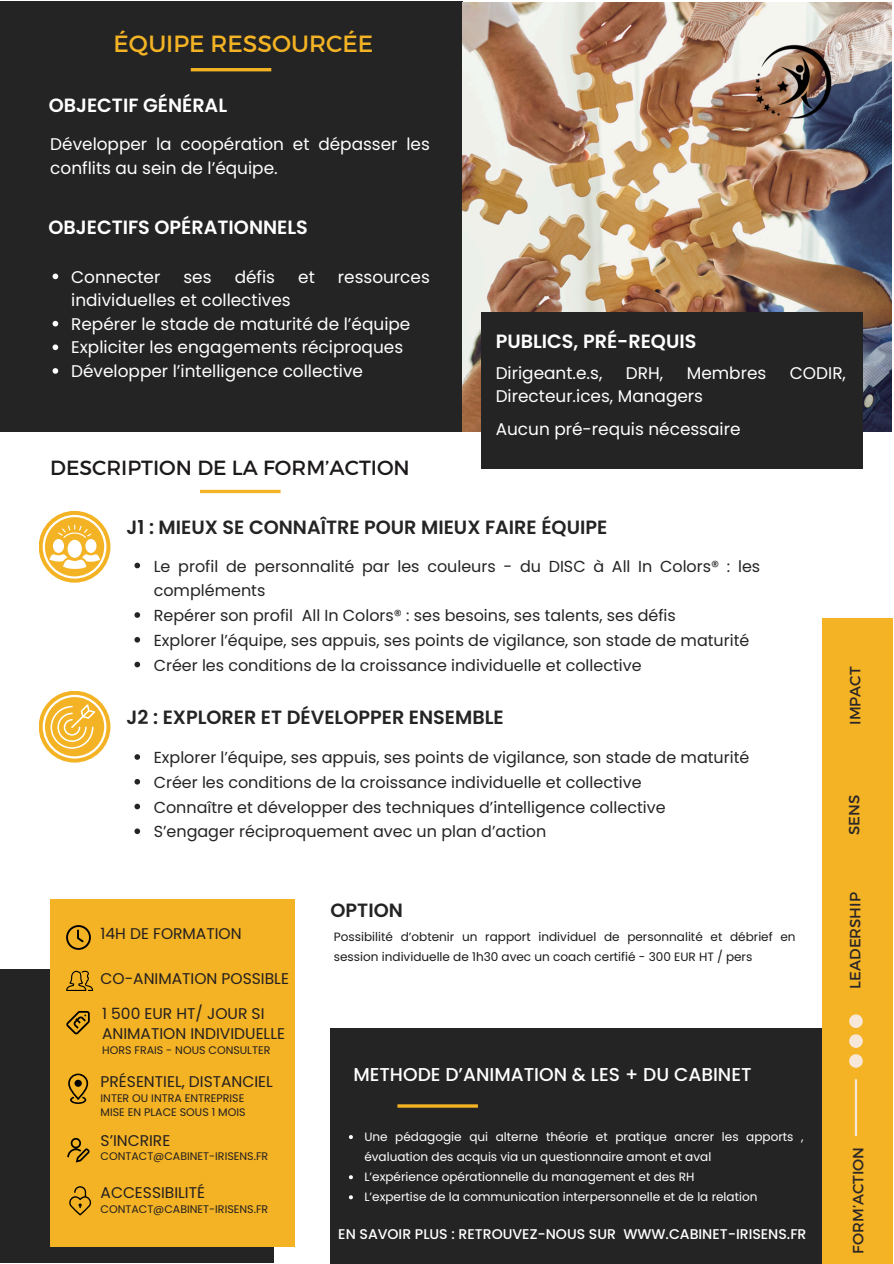
<style>
.page{position:relative;width:894px;height:1264px;background:#fff}
.page>*{position:absolute;margin:0;border:0;box-sizing:border-box;transform-origin:0 0}
.t1{font:23.4px "Montserrat";color:#f4b324}
.t2{font:20.4px "Montserrat";color:#1c191a}
.t3{font:600 19.2px "Poppins";color:#242424}
.t4{font:600 19.2px "Poppins";color:#fff}
.t5{font:500 18.6px "Poppins";color:#fff}
.t6{font:16.95px/23.7px "Poppins";color:#fff}
.t7{font:15.9px/24.8px "Poppins";color:#242424}
.t8{font:15.45px/20.1px "Poppins";color:#231f20}
.t9{font:14.85px "Montserrat";color:#2b2628}
.t10{font:500 14.1px "Poppins";color:#fff}
.t11{font:12px/20.1px "Poppins";color:#fff}
.t12{font:12px/20.1px "Poppins";color:#1c191a}
.t13{font:10.95px "Poppins";color:#231f20}
</style>
<div class="page">
<div style="left:0;top:2px;width:462px;height:429px;background:#242424"></div>
<hr style="left:191px;top:68px;width:80px;height:3px;background:#f4b324">
<div style="left:0;top:969px;width:273px;height:293px;background:#242424"></div>
<div style="left:50px;top:899px;width:245px;height:347px;background:#f4b324"></div>
<div style="left:39px;top:511px;width:71px;height:71px;background:#f4b324;border-radius:50%"></div>
<svg style="left:43px;top:515px;width:63px;height:63px"></svg>
<div style="left:330px;top:1027px;width:492px;height:236px;background:#242424"></div>
<div style="left:821px;top:618px;width:71px;height:402px;background:#f4b324"></div>
<div style="left:821px;top:1019px;width:71px;height:244px;background:#f4b324"></div>
<hr style="left:854px;top:1079px;width:2px;height:57px;background:#f6e7d8">
<div style="left:848px;top:1054px;width:14px;height:13px;background:#f6e7d8;border-radius:50%"></div>
<div style="left:848px;top:1034px;width:14px;height:13px;background:#f6e7d8;border-radius:50%"></div>
<div style="left:848px;top:1014px;width:14px;height:14px;background:#f6e7d8;border-radius:50%"></div>
<hr style="left:200px;top:490px;width:80px;height:3px;background:#f4b324">
<hr style="left:397px;top:1104px;width:81px;height:3px;background:#f4b324">
<svg style="left:39px;top:690px;width:71px;height:72px"></svg>
<svg style="left:43px;top:695px;width:63px;height:63px"></svg>
<img style="left:462px;top:2px;width:429px;height:429px">
<img style="left:749px;top:33px;width:91px;height:102px">
<div style="left:481px;top:312px;width:382px;height:156px;background:#242424"></div>
<svg style="left:66px;top:925px;width:25px;height:24px"></svg>
<svg style="left:68px;top:1073px;width:20px;height:30px"></svg>
<svg style="left:74px;top:1079px;width:8px;height:7px"></svg>
<svg style="left:66px;top:970px;width:27px;height:21px"></svg>
<svg style="left:66px;top:1011px;width:24px;height:23px"></svg>
<svg style="left:67px;top:1137px;width:23px;height:25px"></svg>
<svg style="left:69px;top:1186px;width:22px;height:29px"></svg>
<svg style="left:134px;top:562px;width:6px;height:6px"></svg>
<svg style="left:134px;top:612px;width:6px;height:6px"></svg>
<svg style="left:134px;top:637px;width:6px;height:5px"></svg>
<svg style="left:134px;top:661px;width:6px;height:6px"></svg>
<svg style="left:134px;top:754px;width:6px;height:5px"></svg>
<svg style="left:134px;top:779px;width:6px;height:5px"></svg>
<svg style="left:134px;top:803px;width:6px;height:6px"></svg>
<svg style="left:134px;top:828px;width:6px;height:6px"></svg>
<svg style="left:349px;top:1135px;width:4px;height:4px"></svg>
<svg style="left:349px;top:1175px;width:4px;height:4px"></svg>
<svg style="left:349px;top:1195px;width:4px;height:4px"></svg>
<svg style="left:53px;top:273px;width:5px;height:6px"></svg>
<svg style="left:53px;top:321px;width:5px;height:5px"></svg>
<svg style="left:53px;top:344px;width:5px;height:6px"></svg>
<svg style="left:53px;top:368px;width:5px;height:6px"></svg>
<h2 class="t1" style="left:113px;top:28px;width:261px">ÉQUIPE RESSOURCÉE</h2>
<p class="t4" style="left:49px;top:92px;width:180px">OBJECTIF GÉNÉRAL</p>
<p class="t6" style="left:50px;top:132px;width:381px">Développer la coopération et dépasser les conflits au sein de l’équipe.</p>
<h4 class="t4" style="left:48px;top:214px;width:261px">OBJECTIFS OPÉRATIONNELS</h4>
<p class="t6" style="left:71px;top:265px;width:91px">Connecter</p>
<p class="t6" style="left:183px;top:265px;width:30px">ses</p>
<p class="t6" style="left:234px;top:265px;width:42px">défis</p>
<p class="t6" style="left:298px;top:265px;width:18px">et</p>
<p class="t6" style="left:338px;top:265px;width:93px">ressources</p>
<p class="t6" style="left:71px;top:288px;width:221px">individuelles et collectives</p>
<p class="t6" style="left:71px;top:312px;width:340px">Repérer le stade de maturité de l’équipe</p>
<p class="t6" style="left:71px;top:336px;width:333px">Expliciter les engagements réciproques</p>
<p class="t6" style="left:71px;top:359px;width:293px">Développer l’intelligence collective</p>
<p class="t2" style="left:50px;top:454px;width:361px">DESCRIPTION DE LA FORM’ACTION</p>
<p class="t4" style="left:495px;top:328px;width:202px">PUBLICS, PRÉ-REQUIS</p>
<p class="t6" style="left:495px;top:361px;width:108px">Dirigeant.e.s,</p>
<p class="t6" style="left:625px;top:361px;width:39px">DRH,</p>
<p class="t6" style="left:686px;top:361px;width:81px">Membres</p>
<p class="t6" style="left:789px;top:361px;width:58px">CODIR,</p>
<p class="t6" style="left:495px;top:385px;width:209px">Directeur.ices, Managers</p>
<h2 class="t6" style="left:495px;top:417px;width:246px">Aucun pré-requis nécessaire</h2>
<p class="t3" style="left:126px;top:514px;width:482px">J1 : MIEUX SE CONNAÎTRE POUR MIEUX FAIRE ÉQUIPE</p>
<p class="t7" style="left:154px;top:553px;width:608px">Le profil de personnalité par les couleurs - du DISC à All In Colors® : les compléments</p>
<p class="t7" style="left:154px;top:603px;width:523px">Repérer son profil All In Colors® : ses besoins, ses talents, ses défis</p>
<p class="t7" style="left:154px;top:628px;width:597px">Explorer l’équipe, ses appuis, ses points de vigilance, son stade de maturité</p>
<p class="t7" style="left:154px;top:652px;width:489px">Créer les conditions de la croissance individuelle et collective</p>
<p class="t3" style="left:126px;top:703px;width:378px">J2 : EXPLORER ET DÉVELOPPER ENSEMBLE</p>
<h1 class="t7" style="left:154px;top:745px;width:597px">Explorer l’équipe, ses appuis, ses points de vigilance, son stade de maturité</h1>
<h2 class="t7" style="left:154px;top:770px;width:489px">Créer les conditions de la croissance individuelle et collective</h2>
<h5 class="t7" style="left:154px;top:794px;width:513px">Connaître et développer des techniques d’intelligence collective</h5>
<h5 class="t7" style="left:154px;top:819px;width:394px">S’engager réciproquement avec un plan d’action</h5>
<p class="t8" style="left:101px;top:923px;width:142px">14H DE FORMATION</p>
<p class="t8" style="left:101px;top:968px;width:190px">CO-ANIMATION POSSIBLE</p>
<p class="t8" style="left:102px;top:1003px;width:184px">1 500 EUR HT/ JOUR SI<br>ANIMATION INDIVIDUELLE</p>
<p class="t13" style="left:102px;top:1042px;width:170px">HORS FRAIS - NOUS CONSULTER</p>
<h4 class="t8" style="left:101px;top:1071px;width:174px">PRÉSENTIEL, DISTANCIEL</h4>
<p class="t13" style="left:101px;top:1090px;width:145px">INTER OU INTRA ENTREPRISE</p>
<h4 class="t13" style="left:101px;top:1104px;width:146px">MISE EN PLACE SOUS 1 MOIS</h4>
<p class="t8" style="left:101px;top:1130px;width:71px">S’INCRIRE</p>
<p class="t13" style="left:101px;top:1148px;width:169px">CONTACT@CABINET-IRISENS.FR</p>
<p class="t8" style="left:101px;top:1182px;width:106px">ACCESSIBILITÉ</p>
<p class="t13" style="left:101px;top:1201px;width:169px">CONTACT@CABINET-IRISENS.FR</p>
<h3 class="t3" style="left:330px;top:897px;width:74px">OPTION</h3>
<p class="t12" style="left:334px;top:926px;width:463px">Possibilité d’obtenir un rapport individuel de personnalité et débrief en session individuelle de 1h30 avec un coach certifié - 300 EUR HT / pers</p>
<h2 class="t5" style="left:353px;top:1061px;width:399px">METHODE D’ANIMATION &amp; LES + DU CABINET</h2>
<p class="t11" style="left:364px;top:1126px;width:440px">Une pédagogie qui alterne théorie et pratique ancrer les apports , évaluation des acquis via un questionnaire amont et aval</p>
<p class="t11" style="left:364px;top:1166px;width:331px">L’expérience opérationnelle du management et des RH</p>
<p class="t11" style="left:364px;top:1186px;width:394px">L’expertise de la communication interpersonnelle et de la relation</p>
<p class="t10" style="left:338px;top:1223px;width:469px">EN SAVOIR PLUS : RETROUVEZ-NOUS SUR WWW.CABINET-IRISENS.FR</p>
<p class="t9" style="left:845px;top:724px;width:60px;rotate:-90deg">IMPACT</p>
<p class="t9" style="left:844px;top:835px;width:42px;rotate:-90deg">SENS</p>
<p class="t9" style="left:845px;top:988px;width:98px;rotate:-90deg">LEADERSHIP</p>
<p class="t9" style="left:848px;top:1253px;width:108px;rotate:-90deg">FORM’ACTION</p>
</div>
